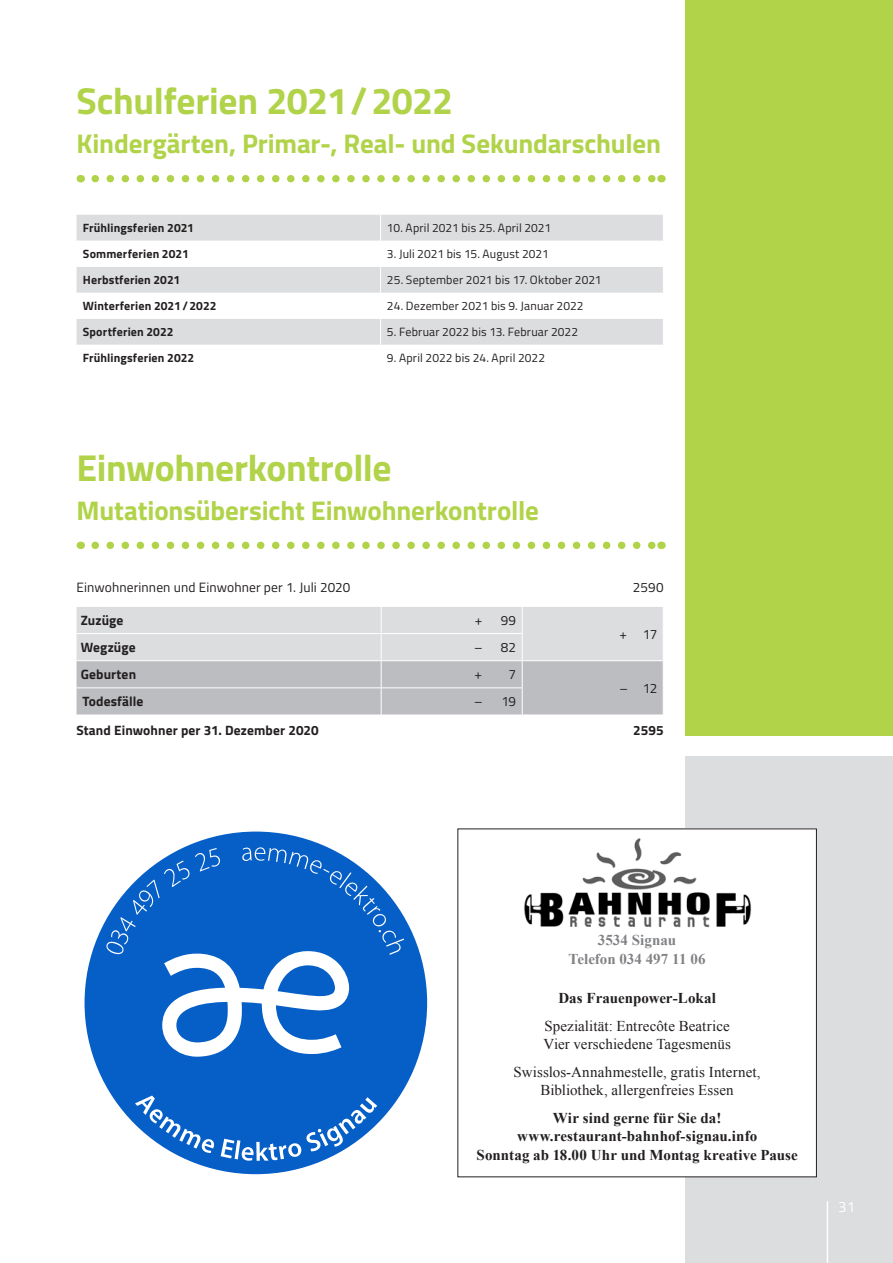
<style>
.page{position:relative;width:893px;height:1263px;background:#fff}
.page>*{position:absolute;margin:0;border:0;box-sizing:border-box;transform-origin:0 0}
.t1{font:700 37.5px "Titillium";letter-spacing:-.01em;color:#b1d349}
.t2{font:700 27px "Titillium";letter-spacing:-.005em;color:#b1d349}
.t3{font:15px/18.8px "Times New Roman";letter-spacing:.005em;color:#231f20}
.t4{font:700 15px/18.8px "Times New Roman";letter-spacing:.005em;color:#231f20;text-align:center}
.t5{font:700 15px/18.8px "Times New Roman";color:#808285;text-align:center}
.t6{font:15px "Titillium";color:#fff}
.t7{font:700 13.5px "Titillium";letter-spacing:.005em;color:#231f20}
.t8{font:13.5px "Titillium";letter-spacing:.01em;color:#231f20}
.t9{font:12px "Titillium";letter-spacing:.01em;color:#231f20}
.t10{font:700 12px "Titillium";letter-spacing:.01em;color:#231f20}
</style>
<div class="page">
<div style="left:686px;top:756px;width:207px;height:507px;background:#dcdddf"></div>
<div style="left:686px;top:0;width:207px;height:735px;background:#b1d349"></div>
<svg style="left:77px;top:607px;width:586px;height:108px;background:#cdced0"></svg>
<hr style="left:381px;top:633px;width:142px;height:1px;background:#fff">
<hr style="left:381px;top:660px;width:141px;height:1px;background:#fff">
<hr style="left:522px;top:660px;width:142px;height:1px;background:#fff">
<hr style="left:381px;top:687px;width:142px;height:1px;background:#fff">
<svg style="left:95px;top:542px;width:559px;height:7px"></svg>
<svg style="left:95px;top:175px;width:559px;height:7px"></svg>
<div style="left:77px;top:215px;width:586px;height:26px;background:#dcdddf"></div>
<svg style="left:77px;top:267px;width:586px;height:78px;fill:#dcdddf"></svg>
<svg style="left:380px;top:215px;width:1px;height:130px"></svg>
<div style="left:85px;top:831px;width:342px;height:343px;background:#065fc7;border-radius:50%"></div>
<svg style="left:135px;top:1095px;width:79px;height:58px"></svg>
<svg style="left:221px;top:1097px;width:156px;height:64px"></svg>
<svg style="left:106px;top:847px;width:298px;height:210px"></svg>
<div style="left:457px;top:828px;width:360px;height:349px;background:#fff"></div>
<img style="left:524px;top:838px;width:228px;height:90px">
<hr style="left:827px;top:1201px;width:1px;height:62px;background:#fff">
<h1 class="t1" style="left:77px;top:72px;width:378px">Schulferien 2021/2022</h1>
<h2 class="t2" style="left:77px;top:123px;width:586px">Kindergärten, Primar-, Real- und Sekundarschulen</h2>
<p class="t10" style="left:83px;top:219px;width:113px">Frühlingsferien 2021</p>
<p class="t9" style="left:387px;top:219px;width:166px">10. April 2021 bis 25. April 2021</p>
<p class="t10" style="left:83px;top:245px;width:107px">Sommerferien 2021</p>
<p class="t9" style="left:387px;top:245px;width:163px">3. Juli 2021 bis 15. August 2021</p>
<p class="t10" style="left:83px;top:271px;width:99px">Herbstferien 2021</p>
<p class="t9" style="left:387px;top:271px;width:216px">25. September 2021 bis 17. Oktober 2021</p>
<p class="t10" style="left:83px;top:297px;width:135px">Winterferien 2021/2022</p>
<p class="t9" style="left:387px;top:297px;width:198px">24. Dezember 2021 bis 9. Januar 2022</p>
<p class="t10" style="left:83px;top:323px;width:92px">Sportferien 2022</p>
<p class="t9" style="left:387px;top:323px;width:193px">5. Februar 2022 bis 13. Februar 2022</p>
<p class="t10" style="left:83px;top:349px;width:113px">Frühlingsferien 2022</p>
<p class="t9" style="left:387px;top:349px;width:160px">9. April 2022 bis 24. April 2022</p>
<h1 class="t1" style="left:77px;top:439px;width:317px">Einwohnerkontrolle</h1>
<h2 class="t2" style="left:77px;top:489px;width:464px">Mutationsübersicht Einwohnerkontrolle</h2>
<p class="t8" style="left:77px;top:577px;width:275px">Einwohnerinnen und Einwohner per 1. Juli 2020</p>
<p class="t8" style="left:633px;top:577px;width:32px">2590</p>
<p class="t7" style="left:81px;top:610px;width:44px">Zuzüge</p>
<p class="t8" style="left:475px;top:610px;width:9px">+</p>
<p class="t8" style="left:501px;top:610px;width:17px">99</p>
<p class="t8" style="left:619px;top:624px;width:39px">+ 17</p>
<p class="t7" style="left:81px;top:637px;width:56px">Wegzüge</p>
<p class="t8" style="left:474px;top:638px;width:44px">– 82</p>
<p class="t7" style="left:81px;top:664px;width:57px">Geburten</p>
<p class="t8" style="left:475px;top:665px;width:9px">+</p>
<p class="t8" style="left:509px;top:665px;width:9px">7</p>
<p class="t8" style="left:619px;top:678px;width:39px">– 12</p>
<p class="t7" style="left:83px;top:691px;width:62px">Todesfälle</p>
<p class="t8" style="left:474px;top:692px;width:44px">– 19</p>
<p class="t7" style="left:77px;top:720px;width:244px">Stand Einwohner per 31. Dezember 2020</p>
<p class="t7" style="left:633px;top:720px;width:32px">2595</p>
<p class="t5" style="left:569px;top:930px;width:139px">3534 Signau<br>Telefon 034 497 11 06</p>
<p class="t4" style="left:558px;top:989px;width:159px">Das Frauenpower-Lokal</p>
<p class="t3" style="left:543px;top:1016px;width:189px">Spezialität: Entrecôte Beatrice<br>Vier verschiedene Tagesmenüs</p>
<p class="t3" style="left:514px;top:1062px;width:249px;text-align:center">Swisslos-Annahmestelle, gratis Internet,<br>Bibliothek, allergenfreies Essen</p>
<p class="t4" style="left:476px;top:1108px;width:323px">Wir sind gerne für Sie da! www.restaurant-bahnhof-signau.info<br>Sonntag ab 18.00 Uhr und Montag kreative Pause</p>
<p class="t6" style="left:838px;top:1195px;width:19px">31</p>
</div>
